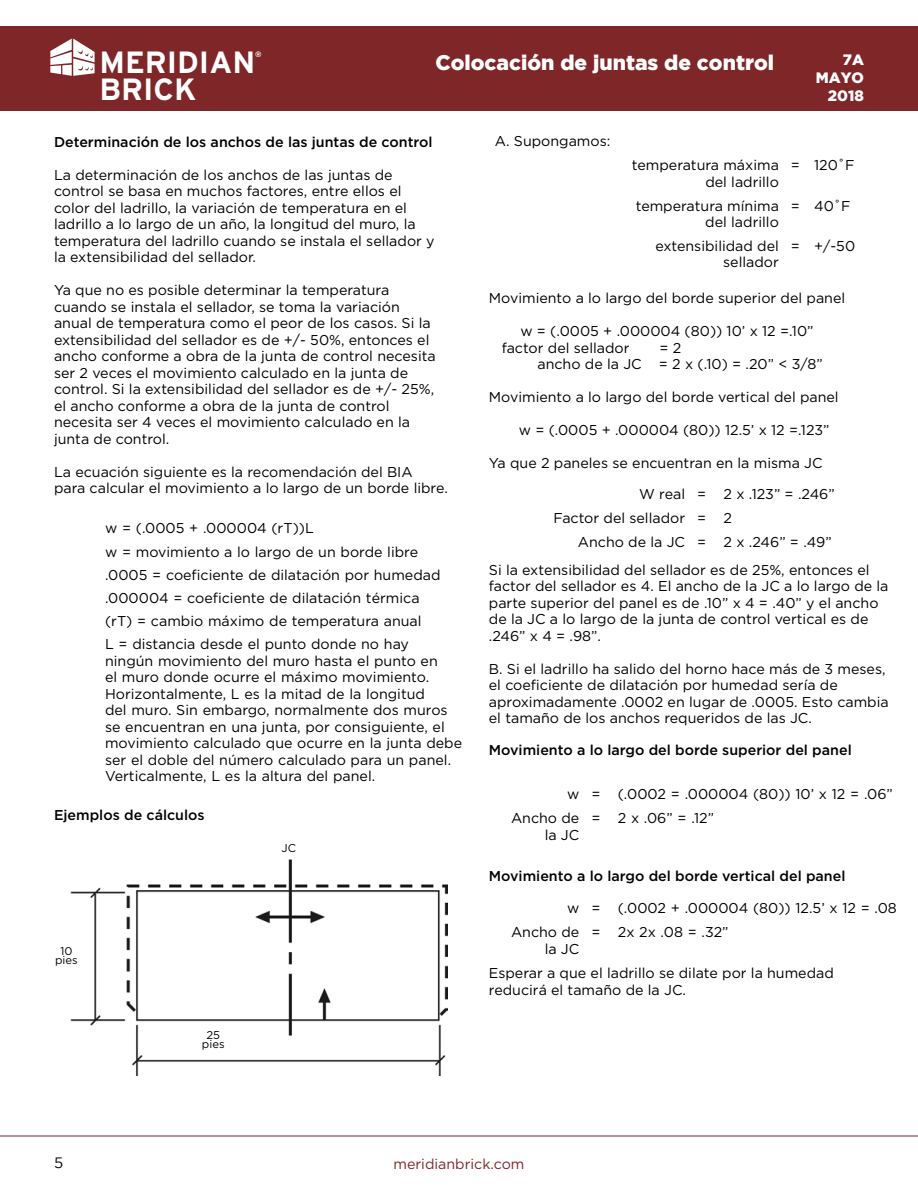
<style>
.page{position:relative;width:918px;height:1188px;background:#fff}
.page>*{position:absolute;margin:0;border:0;box-sizing:border-box;transform-origin:0 0}
.t1{font:700 30.6px "Interstate";color:#fff}
.t2{font:900 21px "Gotham";color:#fff}
.t3{font:900 15px/18px "Gotham";color:#fff;text-align:right}
.t4{font:15px "Gotham";color:#000}
.t5{font:14.25px/16.5px "Gotham";color:#000}
.t6{font:500 14.25px "Gotham";color:#000}
.t7{font:14.25px "Gotham";color:#7f2629}
.t8{font:11.25px/9px "Gotham";color:#000;text-align:center}
.t9{font:700 7.8px "Interstate";color:#fff}
</style>
<div class="page">
<hr style="left:0;top:1136px;width:918px;height:1px;background:#7f2629">
<div style="left:0;top:26px;width:918px;height:84px;background:#7f2629"></div>
<img style="left:70px;top:857px;width:378px;height:218px">
<div style="left:48px;top:946px;width:37px;height:37px;background:#fff"></div>
<div style="left:194px;top:1029px;width:38px;height:28px;background:#fff"></div>
<svg style="left:50px;top:39px;width:45px;height:37px"></svg>
<h1 class="t1" style="left:99px;top:45px;width:157px">MERIDIAN</h1>
<p class="t9" style="left:255px;top:50px;width:8px">®</p>
<h1 class="t1" style="left:99px;top:72px;width:98px">BRICK</h1>
<h2 class="t2" style="left:435px;top:50px;width:340px">Colocación de juntas de control</h2>
<p class="t3" style="left:816px;top:50px;width:50px">7A<br>MAYO<br>2018</p>
<p class="t6" style="left:54px;top:134px;width:380px">Determinación de los anchos de las juntas de control</p>
<p class="t5" style="left:54px;top:166px;width:382px">La determinación de los anchos de las juntas de control se basa en muchos factores, entre ellos el color del ladrillo, la variación de temperatura en el ladrillo a lo largo de un año, la longitud del muro, la temperatura del ladrillo cuando se instala el sellador y la extensibilidad del sellador.</p>
<p class="t5" style="left:54px;top:282px;width:383px">Ya que no es posible determinar la temperatura cuando se instala el sellador, se toma la variación anual de temperatura como el peor de los casos. Si la extensibilidad del sellador es de +/- 50%, entonces el ancho conforme a obra de la junta de control necesita ser 2 veces el movimiento calculado en la junta de control. Si la extensibilidad del sellador es de +/- 25%, el ancho conforme a obra de la junta de control necesita ser 4 veces el movimiento calculado en la junta de control.</p>
<p class="t5" style="left:54px;top:463px;width:395px">La ecuación siguiente es la recomendación del BIA<br>para calcular el movimiento a lo largo de un borde libre.</p>
<p class="t5" style="left:105px;top:517px;width:337px;line-height:23.1px">w = (.0005 + .000004 (rT))L<br>w = movimiento a lo largo de un borde libre .0005 = coeficiente de dilatación por humedad .000004 = coeficiente de dilatación térmica (rT) = cambio máximo de temperatura anual<br>L = distancia desde el punto donde no hay</p>
<p class="t5" style="left:105px;top:652px;width:359px">ningún movimiento del muro hasta el punto en<br>el muro donde ocurre el máximo movimiento.<br>Horizontalmente, L es la mitad de la longitud<br>del muro. Sin embargo, normalmente dos muros se encuentran en una junta, por consiguiente, el movimiento calculado que ocurre en la junta debe ser el doble del número calculado para un panel.<br>Verticalmente, L es la altura del panel.</p>
<p class="t6" style="left:54px;top:807px;width:152px">Ejemplos de cálculos</p>
<p class="t8" style="left:282px;top:843px;width:16px">JC</p>
<p class="t8" style="left:55px;top:946px;width:24px">10 pies</p>
<p class="t8" style="left:202px;top:1030px;width:24px">25 pies</p>
<p class="t5" style="left:495px;top:133px;width:117px">A. Supongamos:</p>
<p class="t5" style="left:632px;top:157px;width:149px;text-align:right">temperatura máxima del ladrillo</p>
<p class="t5" style="left:791px;top:157px;width:65px">= 120˚F</p>
<p class="t5" style="left:636px;top:197px;width:145px;text-align:right">temperatura mínima del ladrillo</p>
<p class="t5" style="left:791px;top:197px;width:61px">= 40˚F</p>
<p class="t5" style="left:655px;top:237px;width:125px;text-align:right">extensibilidad del sellador</p>
<p class="t5" style="left:791px;top:237px;width:66px">= +/-50</p>
<p class="t5" style="left:489px;top:290px;width:358px">Movimiento a lo largo del borde superior del panel</p>
<p class="t5" style="left:502px;top:323px;width:313px;text-indent:19px">w = (.0005 + .000004 (80)) 10’ x 12 =.10” factor del sellador</p>
<p class="t5" style="left:537px;top:339px;width:287px;text-indent:122px">= 2<br>ancho de la JC = 2 x (.10) = .20” &lt; 3/8”</p>
<p class="t5" style="left:489px;top:389px;width:351px">Movimiento a lo largo del borde vertical del panel</p>
<p class="t5" style="left:519px;top:422px;width:312px">w = (.0005 + .000004 (80)) 12.5’ x 12 =.123”</p>
<p class="t5" style="left:489px;top:455px;width:335px">Ya que 2 paneles se encuentran en la misma JC</p>
<p class="t5" style="left:553px;top:482px;width:283px;line-height:23.9px;text-indent:86px">W real = 2 x .123” = .246”<br>Factor del sellador = 2</p>
<p class="t5" style="left:578px;top:533px;width:255px">Ancho de la JC = 2 x .246” = .49”</p>
<p class="t5" style="left:489px;top:561px;width:401px">Si la extensibilidad del sellador es de 25%, entonces el factor del sellador es 4. El ancho de la JC a lo largo de la parte superior del panel es de .10” x 4 = .40” y el ancho de la JC a lo largo de la junta de control vertical es de .246” x 4 = .98”.</p>
<p class="t5" style="left:489px;top:660px;width:401px">B. Si el ladrillo ha salido del horno hace más de 3 meses, el coeficiente de dilatación por humedad sería de aproximadamente .0002 en lugar de .0005. Esto cambia el tamaño de los anchos requeridos de las JC.</p>
<p class="t6" style="left:489px;top:742px;width:364px">Movimiento a lo largo del borde superior del panel</p>
<p class="t5" style="left:511px;top:782px;width:383px;line-height:23.9px;text-indent:56px">w = (.0002 = .000004 (80)) 10’ x 12 = .06”<br>Ancho de</p>
<p class="t5" style="left:545px;top:826px;width:36px">la JC</p>
<p class="t5" style="left:591px;top:810px;width:124px">= 2 x .06” = .12”</p>
<p class="t6" style="left:489px;top:868px;width:358px">Movimiento a lo largo del borde vertical del panel</p>
<p class="t5" style="left:511px;top:896px;width:387px;line-height:23.9px;text-indent:56px">w = (.0002 + .000004 (80)) 12.5’ x 12 = .08<br>Ancho de</p>
<p class="t5" style="left:545px;top:940px;width:36px">la JC</p>
<p class="t5" style="left:591px;top:924px;width:139px">= 2x 2x .08 = .32”</p>
<p class="t5" style="left:489px;top:965px;width:347px">Esperar a que el ladrillo se dilate por la humedad reducirá el tamaño de la JC.</p>
<p class="t4" style="left:54px;top:1155px;width:11px">5</p>
<p class="t7" style="left:394px;top:1156px;width:132px">meridianbrick.com</p>
</div>
